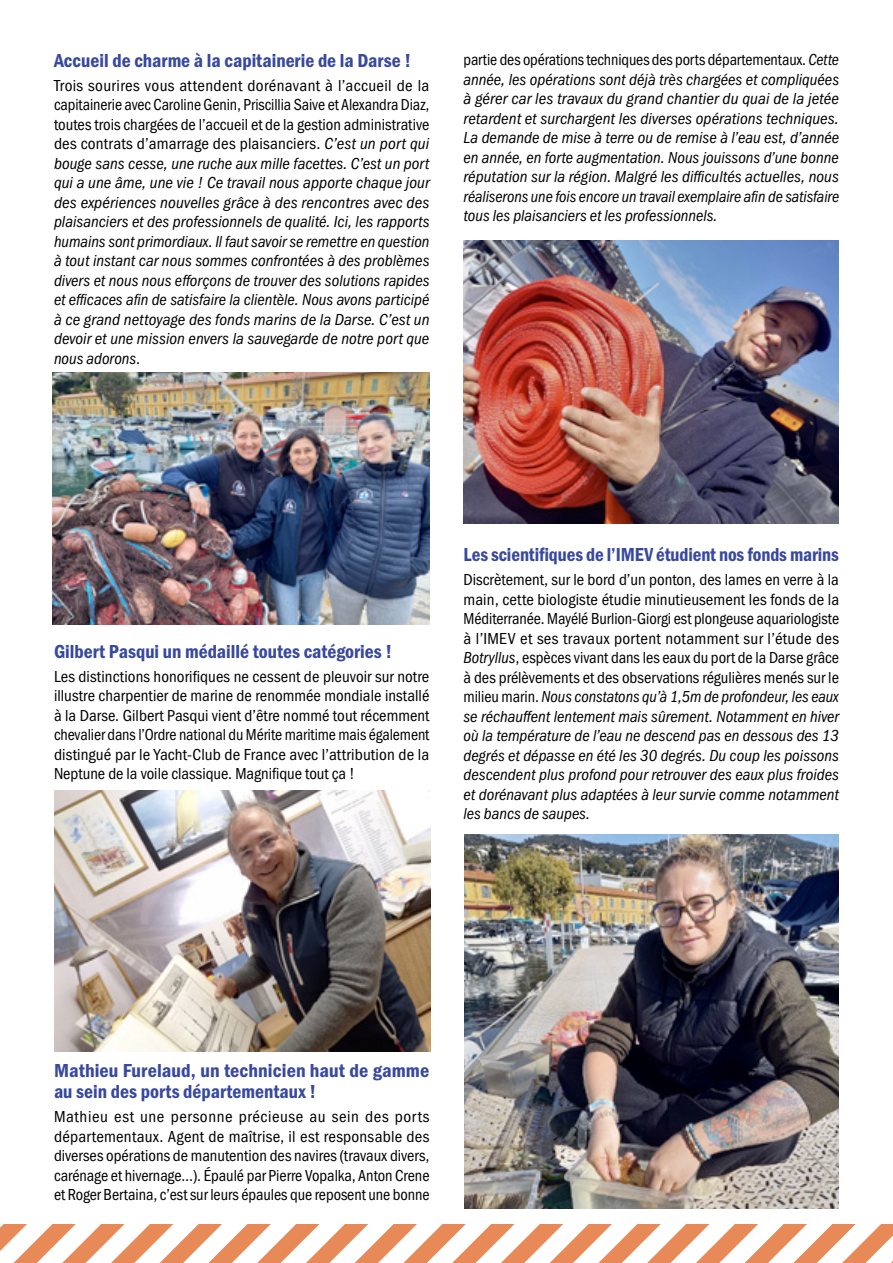
<style>
.page{position:relative;width:893px;height:1263px;background:#fff}
.page>*{position:absolute;margin:0;border:0;box-sizing:border-box;transform-origin:0 0}
.t1{font:19.5px/21px "Franklin Gothic URW Con Dem";color:#38499e}
.t2{font:16.5px/19.5px "Franklin Gothic URW Con Boo Ita";color:#000;text-align:justify}
.t3{font:16.5px/19.5px "Franklin Gothic URW Cond";color:#000;text-align:justify}
.s1{font-family:"Franklin Gothic URW Con Boo Ita"}
.s2{font-family:"Franklin Gothic URW Cond"}
</style>
<div class="page">
<svg style="left:0;top:1183px;width:893px;height:80px"></svg>
<img style="left:52px;top:372px;width:377px;height:253px">
<img style="left:54px;top:791px;width:377px;height:261px">
<img style="left:463px;top:240px;width:376px;height:283px">
<img style="left:465px;top:835px;width:374px;height:374px">
<p class="t1" style="left:54px;top:49px;width:359px">Accueil de charme à la capitainerie de la Darse !</p>
<p class="t3" style="left:54px;top:74px;width:377px">Trois sourires vous attendent dorénavant à l’accueil de la capitainerie avec Caroline Genin, Priscillia Saive et Alexandra Diaz, toutes trois chargées de l’accueil et de la gestion administrative des contrats d’amarrage des plaisanciers. <span class="s1">C’est un port qui</span></p>
<p class="t2" style="left:54px;top:154px;width:377px">bouge sans cesse, une ruche aux mille facettes. C’est un port qui a une âme, une vie ! Ce travail nous apporte chaque jour des expériences nouvelles grâce à des rencontres avec des plaisanciers et des professionnels de qualité. Ici, les rapports humains sont primordiaux. Il faut savoir se remettre en question à tout instant car nous sommes confrontées à des problèmes divers et nous nous efforçons de trouver des solutions rapides et efficaces afin de satisfaire la clientèle. Nous avons participé à ce grand nettoyage des fonds marins de la Darse. C’est un devoir et une mission envers la sauvegarde de notre port que nous adorons<span class="s2">.</span></p>
<p class="t3" style="left:463px;top:49px;width:377px">partie des opérations techniques des ports départementaux. <span class="s1">Cette</span></p>
<p class="t2" style="left:463px;top:70px;width:377px">année, les opérations sont déjà très chargées et compliquées à gérer car les travaux du grand chantier du quai de la jetée retardent et surchargent les diverses opérations techniques.<br>La demande de mise à terre ou de remise à l’eau est, d’année en année, en forte augmentation. Nous jouissons d’une bonne réputation sur la région. Malgré les difficultés actuelles, nous réaliserons une fois encore un travail exemplaire afin de satisfaire tous les plaisanciers et les professionnels.</p>
<p class="t1" style="left:54px;top:640px;width:340px">Gilbert Pasqui un médaillé toutes catégories !</p>
<p class="t3" style="left:54px;top:665px;width:377px">Les distinctions honorifiques ne cessent de pleuvoir sur notre illustre charpentier de marine de renommée mondiale installé à la Darse. Gilbert Pasqui vient d’être nommé tout récemment chevalier dans l’Ordre national du Mérite maritime mais également distingué par le Yacht-Club de France avec l’attribution de la Neptune de la voile classique. Magnifique tout ça !</p>
<p class="t1" style="left:463px;top:543px;width:377px">Les scientifiques de l’IMEV étudient nos fonds marins</p>
<p class="t3" style="left:463px;top:569px;width:377px">Discrètement, sur le bord d’un ponton, des lames en verre à la main, cette biologiste étudie minutieusement les fonds de la Méditerranée. Mayélé Burlion-Giorgi est plongeuse aquariologiste à l’IMEV et ses travaux portent notamment sur l’étude des <span class="s1">Botryllus</span>, espèces vivant dans les eaux du port de la Darse grâce à des prélèvements et des observations régulières menés sur le</p>
<p class="t2" style="left:463px;top:687px;width:377px"><span class="s2">milieu marin.</span> Nous constatons qu’à 1,5m de profondeur, les eaux se réchauffent lentement mais sûrement. Notamment en hiver où la température de l’eau ne descend pas en dessous des 13 degrés et dépasse en été les 30 degrés. Du coup les poissons descendent plus profond pour retrouver des eaux plus froides et dorénavant plus adaptées à leur survie comme notamment les bancs de saupes.</p>
<p class="t1" style="left:54px;top:1059px;width:377px">Mathieu Furelaud, un technicien haut de gamme au sein des ports départementaux !</p>
<p class="t3" style="left:54px;top:1106px;width:377px">Mathieu est une personne précieuse au sein des ports départementaux. Agent de maîtrise, il est responsable des diverses opérations de manutention des navires (travaux divers, carénage et hivernage…). Épaulé par Pierre Vopalka, Anton Crene et Roger Bertaina, c’est sur leurs épaules que reposent une bonne</p>
</div>
